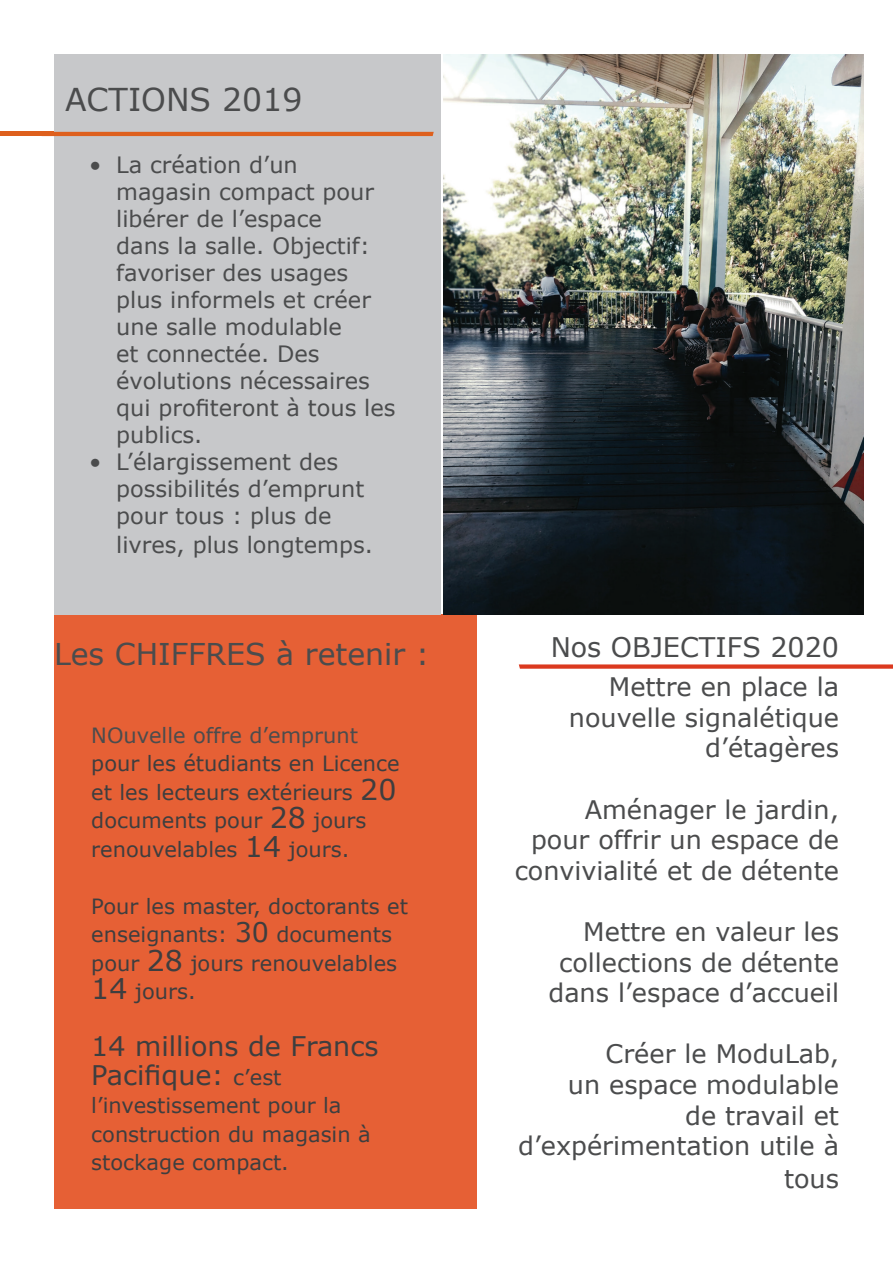
<style>
.page{position:relative;width:893px;height:1263px;background:#fff}
.page>*{position:absolute;margin:0;border:0;box-sizing:border-box;transform-origin:0 0}
.t1{font:31.5px "Verdana";color:#4b4c4d}
.t2{font:30px "Verdana";color:#4b4c4d}
.t3{font:27px/28.5px "Verdana";color:#3e3e3f}
.t4{font:27px "Verdana";color:#4b4c4d}
.t5{font:25.5px/30.6px "Verdana";color:#4b4c4d;text-align:right}
.t6{font:22.5px/27px "Verdana";color:#4b4c4d}
.t7{font:21px/28.5px "Verdana";color:#3e3e3f}
.t8{font:21px "Verdana";color:#4b4c4d}
.s1{font-size:28.5px}
.s2{font-size:27px}
.s3{font-size:21px}
</style>
<div class="page">
<hr style="left:0;top:132px;width:69px;height:4px;background:#de601d">
<div style="left:54px;top:615px;width:422px;height:594px;background:#e66035"></div>
<div style="left:54px;top:54px;width:386px;height:561px;background:#c7c8ca"></div>
<hr style="left:54px;top:132px;width:380px;height:4px;background:#de601d">
<img style="left:443px;top:54px;width:420px;height:561px">
<svg style="left:519px;top:664px;width:374px;height:5px;background:#e05640"></svg>
<h1 class="t1" style="left:65px;top:78px;width:239px">ACTIONS 2019</h1>
<p class="t6" style="left:116px;top:151px;width:281px;text-indent:-27px">• La création d’un magasin compact pour libérer de l’espace<br>dans la salle. Objectif: favoriser des usages plus informels et créer une salle modulable<br>et connectée. Des évolutions nécessaires qui profiteront à tous les publics.</p>
<p class="t6" style="left:116px;top:448px;width:258px;line-height:27.6px;text-indent:-27px">• L’élargissement des possibilités d’emprunt pour tous : plus de livres, plus longtemps.</p>
<h2 class="t2" style="left:54px;top:633px;width:377px">Les CHIFFRES à retenir :</h2>
<p class="t4" style="left:551px;top:629px;width:290px">Nos OBJECTIFS 2020</p>
<p class="t5" style="left:569px;top:671px;width:272px">Mettre en place la nouvelle signalétique d’étagères</p>
<p class="t5" style="left:515px;top:794px;width:326px">Aménager le jardin,<br>pour offrir un espace de convivialité et de détente</p>
<p class="t8" style="left:91px;top:721px;width:268px">NOuvelle offre d’emprunt</p>
<p class="t7" style="left:91px;top:749px;width:310px">pour les étudiants en Licence et les lecteurs extérieurs <span class="s1">20 </span>documents pour <span class="s1">28</span> jours renouvelables <span class="s1">14</span> jours.</p>
<p class="t7" style="left:91px;top:892px;width:318px">Pour les master, doctorants et enseignants: <span class="s2">30</span> documents pour <span class="s1">28</span> jours renouvelables<br><span class="s1">14</span> jours.</p>
<p class="t3" style="left:91px;top:1032px;width:289px">14 millions de Francs<br>Pacifique: <span class="s3">c’est</span></p>
<p class="t7" style="left:91px;top:1091px;width:281px">l’investissement pour la construction du magasin à stockage compact.</p>
<p class="t5" style="left:548px;top:916px;width:292px">Mettre en valeur les collections de détente dans l’espace d’accueil</p>
<p class="t5" style="left:518px;top:1038px;width:322px;line-height:31px">Créer le ModuLab,<br>un espace modulable<br>de travail et d’expérimentation utile à tous</p>
</div>
